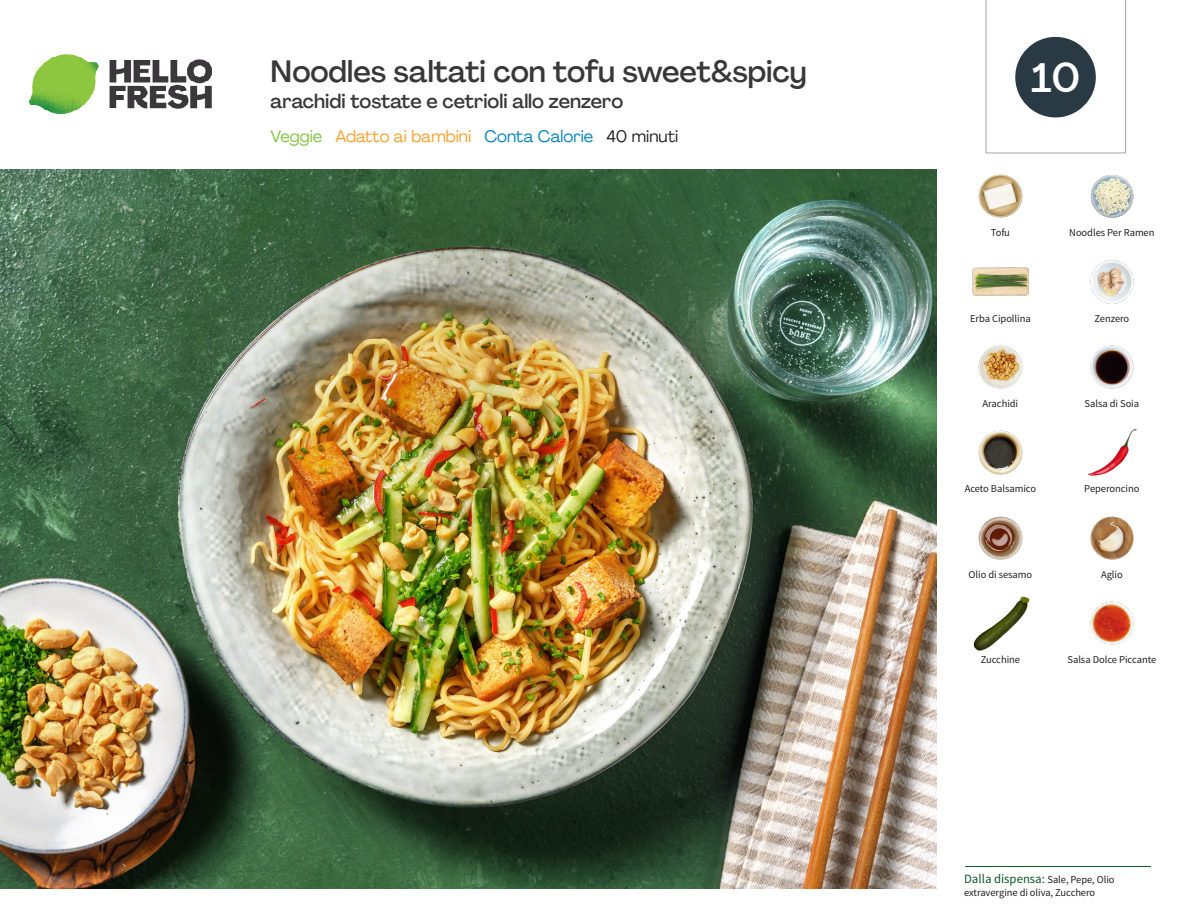
<style>
.page{position:relative;width:1188px;height:918px;background:#fff}
.page>*{position:absolute;margin:0;border:0;box-sizing:border-box;transform-origin:0 0}
._24_Recipe_Nr_Bag{font:500 40.5px "Agrandir";color:#fff}
._15_Titel_UK{font:500 30px "Agrandir";color:#383839}
._15_Titel_UK-2{font:500 19.5px "Agrandir";color:#383839}
._02_Box_Type{font:16.5px "Agrandir";color:#f8a02b}
.t1{font:12.75px "Source Sans Pro";color:#0e572c}
._18_FRONT_ingredient{font:10.5px "Source Sans Pro";letter-spacing:-.005em;color:#231f20}
.t2{font:10.5px "Source Sans Variable";letter-spacing:-.005em;color:#231f20}
.s1{color:#81c340}
.s2{color:#0082bf}
.s3{color:#231f20}
.s4{font-family:"Source Sans Variable";font-size:10.5px;color:#231f20}
</style>
<div class="page">
<img style="left:30px;top:54px;width:181px;height:61px">
<hr style="left:965px;top:866px;width:186px;height:1px;background:#0e572c">
<img style="left:0;top:170px;width:936px;height:718px">
<img style="left:1090px;top:175px;width:44px;height:43px">
<img style="left:978px;top:174px;width:45px;height:44px">
<img style="left:1090px;top:260px;width:44px;height:44px">
<img style="left:972px;top:267px;width:57px;height:29px">
<img style="left:1090px;top:345px;width:44px;height:44px">
<img style="left:978px;top:345px;width:45px;height:44px">
<img style="left:1088px;top:428px;width:49px;height:48px">
<img style="left:978px;top:430px;width:45px;height:45px">
<img style="left:1090px;top:516px;width:44px;height:44px">
<img style="left:978px;top:516px;width:45px;height:44px">
<img style="left:1090px;top:601px;width:44px;height:44px">
<img style="left:973px;top:596px;width:56px;height:55px">
<svg style="left:985px;top:0;width:141px;height:154px"></svg>
<p class="_15_Titel_UK" style="left:271px;top:53px;width:538px">Noodles saltati con tofu sweet&amp;spicy</p>
<p class="_15_Titel_UK-2" style="left:271px;top:89px;width:354px">arachidi tostate e cetrioli allo zenzero</p>
<p class="_02_Box_Type" style="left:271px;top:126px;width:409px"><span class="s1">Veggie</span> Adatto ai bambini <span class="s2">Conta Calorie</span> <span class="s3">40 minuti</span></p>
<p class="_24_Recipe_Nr_Bag" style="left:1031px;top:53px;width:51px">10</p>
<p class="_18_FRONT_ingredient" style="left:991px;top:226px;width:21px">Tofu</p>
<p class="_18_FRONT_ingredient" style="left:1069px;top:226px;width:87px">Noodles Per Ramen</p>
<p class="_18_FRONT_ingredient" style="left:970px;top:312px;width:62px">Erba Cipollina</p>
<p class="_18_FRONT_ingredient" style="left:1094px;top:312px;width:36px">Zenzero</p>
<p class="_18_FRONT_ingredient" style="left:983px;top:397px;width:37px">Arachidi</p>
<p class="_18_FRONT_ingredient" style="left:1085px;top:397px;width:56px">Salsa di Soia</p>
<p class="_18_FRONT_ingredient" style="left:965px;top:482px;width:73px">Aceto Balsamico</p>
<p class="_18_FRONT_ingredient" style="left:1084px;top:482px;width:57px">Peperoncino</p>
<p class="_18_FRONT_ingredient" style="left:969px;top:568px;width:65px">Olio di sesamo</p>
<p class="_18_FRONT_ingredient" style="left:1101px;top:568px;width:23px">Aglio</p>
<p class="_18_FRONT_ingredient" style="left:981px;top:653px;width:41px">Zucchine</p>
<p class="_18_FRONT_ingredient" style="left:1067px;top:653px;width:90px">Salsa Dolce Piccante</p>
<p class="t1" style="left:964px;top:871px;width:152px">Dalla dispensa: <span class="s4">Sale, Pepe, Olio</span></p>
<p class="t2" style="left:964px;top:886px;width:133px">extravergine di oliva, Zucchero</p>
</div>
